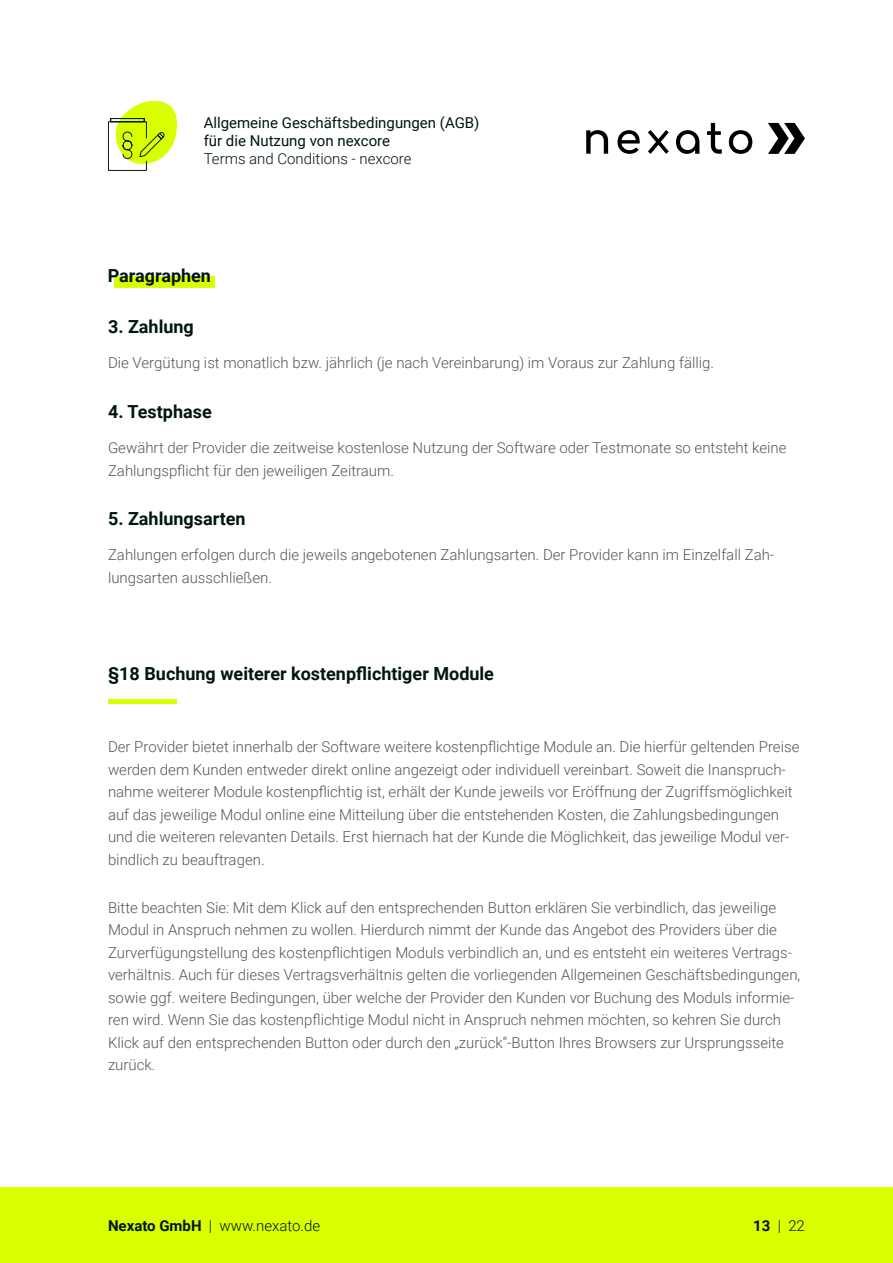
<style>
.page{position:relative;width:893px;height:1263px;background:#fff}
.page>*{position:absolute;margin:0;border:0;box-sizing:border-box;transform-origin:0 0}
.Headline_-_Paragraph{font:700 18px "Roboto";color:#001511}
.Subheadline_-_Absatz{font:700 18px "Roboto";color:#001511}
.Headline_-_Paragraph-2{font:300 15px/22.5px "Roboto";color:#535758}
.t1{font:15px/18px "Roboto";color:#001511}
.t2{font:300 15px "Roboto";color:#001511}
.s1{font-weight:700}
</style>
<div class="page">
<div style="left:0;top:1187px;width:893px;height:76px;background:#d9ff00"></div>
<div style="left:114px;top:276px;width:101px;height:12px;background:#d9ff00"></div>
<svg style="left:768px;top:123px;width:37px;height:31px"></svg>
<svg style="left:586px;top:130px;width:22px;height:24px"></svg>
<svg style="left:617px;top:130px;width:23px;height:24px"></svg>
<svg style="left:676px;top:130px;width:23px;height:24px"></svg>
<svg style="left:707px;top:123px;width:15px;height:31px"></svg>
<svg style="left:729px;top:130px;width:23px;height:24px"></svg>
<svg style="left:648px;top:130px;width:21px;height:24px"></svg>
<svg style="left:108px;top:100px;width:70px;height:71px"></svg>
<div style="left:108px;top:699px;width:68px;height:5px;background:#d9ff00"></div>
<p class="t1" style="left:204px;top:113px;width:277px">Allgemeine Geschäftsbedingungen (AGB) für die Nutzung von nexcore</p>
<p class="t2" style="left:204px;top:148px;width:209px">Terms and Conditions - nexcore</p>
<p class="Headline_-_Paragraph" style="left:108px;top:263px;width:105px">Paragraphen</p>
<p class="Subheadline_-_Absatz" style="left:108px;top:314px;width:87px">3. Zahlung</p>
<p class="Headline_-_Paragraph-2" style="left:108px;top:351px;width:607px">Die Vergütung ist monatlich bzw. jährlich (je nach Vereinbarung) im Voraus zur Zahlung fällig.</p>
<p class="Subheadline_-_Absatz" style="left:108px;top:399px;width:105px">4. Testphase</p>
<p class="Headline_-_Paragraph-2" style="left:108px;top:436px;width:680px">Gewährt der Provider die zeitweise kostenlose Nutzung der Software oder Testmonate so entsteht keine<br>Zahlungspflicht für den jeweiligen Zeitraum.</p>
<p class="Subheadline_-_Absatz" style="left:108px;top:506px;width:139px">5. Zahlungsarten</p>
<p class="Headline_-_Paragraph-2" style="left:108px;top:543px;width:668px">Zahlungen erfolgen durch die jeweils angebotenen Zahlungsarten. Der Provider kann im Einzelfall Zah&shy;lungsarten ausschließen.</p>
<p class="Headline_-_Paragraph" style="left:108px;top:661px;width:388px">§18 Buchung weiterer kostenpflichtiger Module</p>
<p class="Headline_-_Paragraph-2" style="left:108px;top:735px;width:693px">Der Provider bietet innerhalb der Software weitere kostenpflichtige Module an. Die hierfür geltenden Preise werden dem Kunden entweder direkt online angezeigt oder individuell vereinbart. Soweit die Inanspruch&shy;nahme weiterer Module kostenpflichtig ist, erhält der Kunde jeweils vor Eröffnung der Zugriffsmöglichkeit auf das jeweilige Modul online eine Mitteilung über die entstehenden Kosten, die Zahlungsbedingungen und die weiteren relevanten Details. Erst hiernach hat der Kunde die Möglichkeit, das jeweilige Modul ver&shy;bindlich zu beauftragen.</p>
<p class="Headline_-_Paragraph-2" style="left:108px;top:896px;width:694px">Bitte beachten Sie: Mit dem Klick auf den entsprechenden Button erklären Sie verbindlich, das jeweilige Modul in Anspruch nehmen zu wollen. Hierdurch nimmt der Kunde das Angebot des Providers über die Zurverfügungstellung des kostenpflichtigen Moduls verbindlich an, und es entsteht ein weiteres Vertrags&shy;verhältnis. Auch für dieses Vertragsverhältnis gelten die vorliegenden Allgemeinen Geschäftsbedingungen, sowie ggf. weitere Bedingungen, über welche der Provider den Kunden vor Buchung des Moduls informie&shy;ren wird. Wenn Sie das kostenpflichtige Modul nicht in Anspruch nehmen möchten, so kehren Sie durch Klick auf den entsprechenden Button oder durch den „zurück“-Button Ihres Browsers zur Ursprungsseite zurück.</p>
<p class="t2" style="left:108px;top:1215px;width:214px"><span class="s1">Nexato GmbH</span> | www.nexato.de</p>
<p class="t2" style="left:753px;top:1215px;width:53px"><span class="s1">13</span> | 22</p>
</div>
